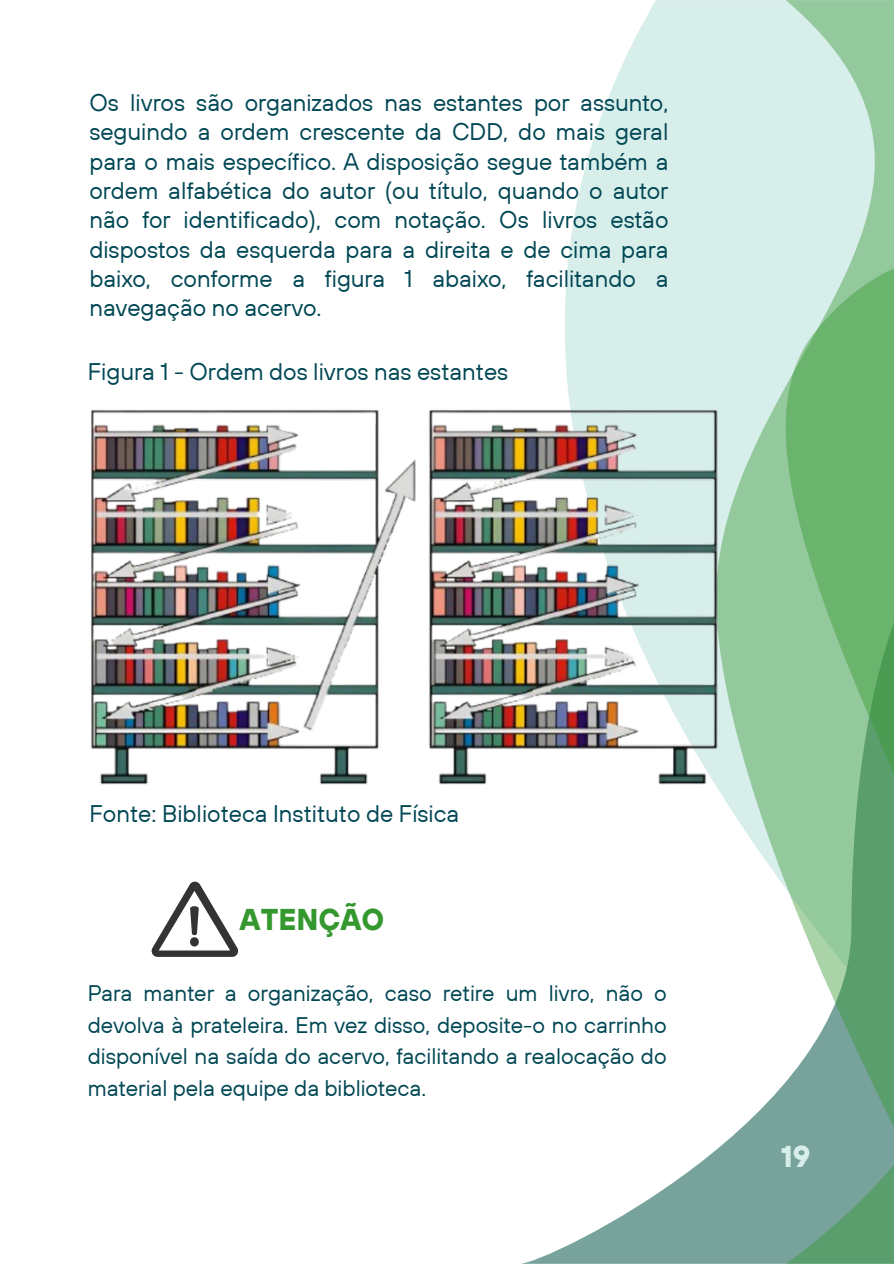
<style>
.page{position:relative;width:894px;height:1264px;background:#fff}
.page>*{position:absolute;margin:0;border:0;box-sizing:border-box;transform-origin:0 0}
.t1{font:700 30px "TT Hoves";color:#35982f}
.t2{font:700 30px "TT Hoves";color:#d8eeeb}
.t3{font:24px/29.2px "TT Hoves";color:#004754;text-align:justify}
.t4{font:22.5px/31.5px "TT Hoves";color:#004754;text-align:justify}
</style>
<div class="page">
<svg style="left:440px;top:0;width:275px;height:785px"></svg>
<svg style="left:519px;top:784px;width:196px;height:479px"></svg>
<svg style="left:715px;top:0;width:178px;height:1263px;fill:#d8eeeb"></svg>
<svg style="left:784px;top:247px;width:109px;height:1016px;background:#81b98e"></svg>
<img style="left:90px;top:401px;width:637px;height:383px">
<svg style="left:152px;top:881px;width:87px;height:75px"></svg>
<p class="t3" style="left:89px;top:88px;width:580px">Os livros são organizados nas estantes por assunto, seguindo a ordem crescente da CDD, do mais geral para o mais específico. A disposição segue também a ordem alfabética do autor (ou título, quando o autor não for identificado), com notação. Os livros estão dispostos da esquerda para a direita e de cima para baixo, conforme a figura 1 abaixo, facilitando a navegação no acervo.</p>
<p class="t3" style="left:88px;top:356px;width:422px">Figura 1 - Ordem dos livros nas estantes</p>
<p class="t3" style="left:89px;top:798px;width:371px">Fonte: Biblioteca Instituto de Física</p>
<p class="t1" style="left:239px;top:900px;width:146px">ATENÇÃO</p>
<p class="t4" style="left:88px;top:977px;width:580px">Para manter a organização, caso retire um livro, não o devolva à prateleira. Em vez disso, deposite-o no carrinho disponível na saída do acervo, facilitando a realocação do material pela equipe da biblioteca.</p>
<p class="t2" style="left:780px;top:1137px;width:31px">19</p>
</div>
